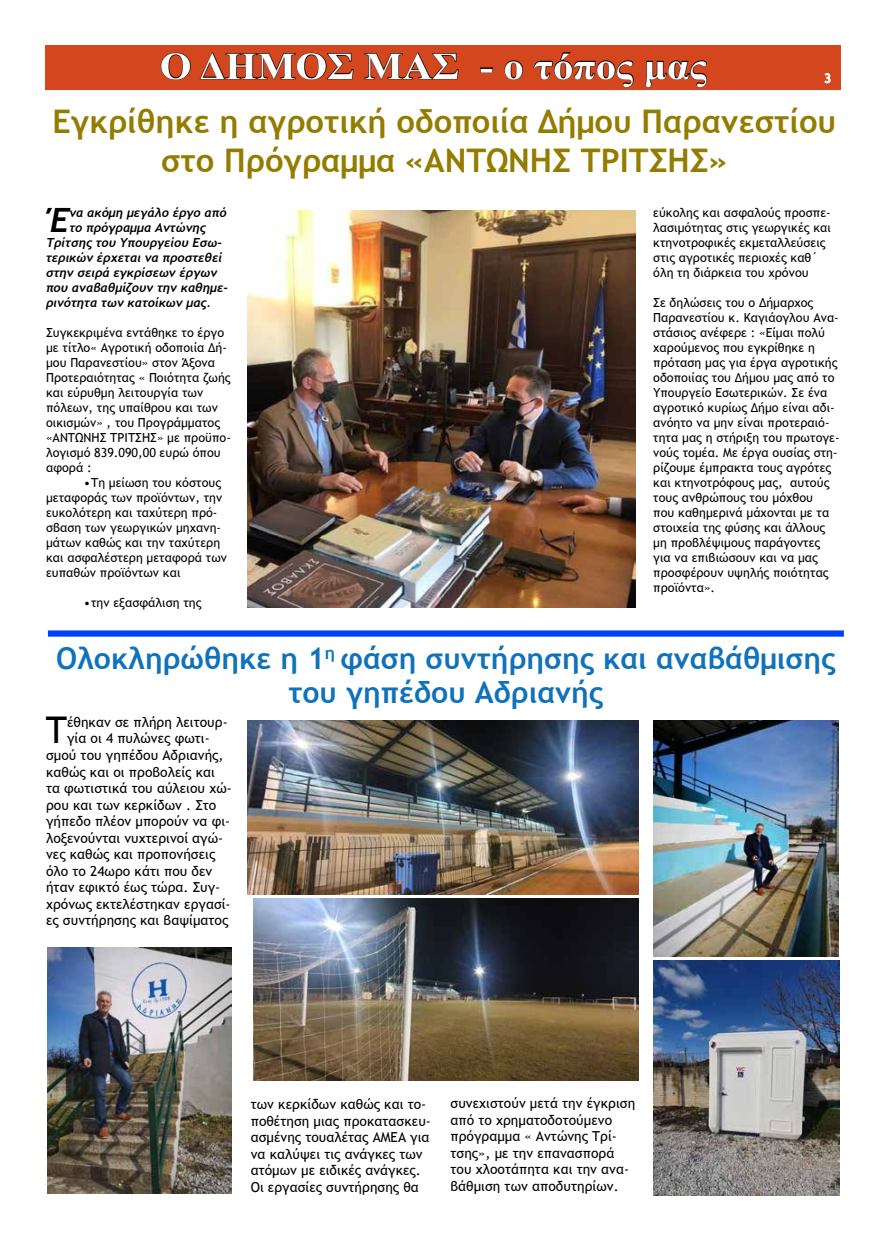
<style>
.page{position:relative;width:886px;height:1241px;background:#fff}
.page>*{position:absolute;margin:0;border:0;box-sizing:border-box;transform-origin:0 0}
.t1{font:700 37.5px "Times New Roman";color:#fff;scale:1.09 1}
.t2{font:36.75px "Trebuchet MS";color:#000}
.t3{font:italic 700 33.5px "Trebuchet";color:#000}
.t4{font:700 32.5px/39px "Trebuchet MS";color:#947c00;text-align:center}
.t5{font:700 30px/33.8px "Trebuchet MS";color:#1072ba;text-align:center}
.t6{font:13.75px/16.5px "Trebuchet MS";color:#000}
.t7{font:12.5px/15px "Trebuchet MS";color:#000}
.t8{font:italic 700 12.5px "Trebuchet";color:#000}
.t9{font:12.5px "Trebuchet MS";color:#fff}
</style>
<div class="page">
<div style="left:45px;top:45px;width:796px;height:45px;background:#d4471e"></div>
<svg style="left:824px;top:73px;width:7px;height:10px"></svg>
<svg style="left:160px;top:53px;width:31px;height:27px"></svg>
<svg style="left:199px;top:52px;width:155px;height:28px"></svg>
<svg style="left:364px;top:52px;width:95px;height:28px"></svg>
<div style="left:480px;top:67px;width:13px;height:5px;border:1px solid #000"></div>
<svg style="left:504px;top:60px;width:20px;height:20px"></svg>
<svg style="left:533px;top:52px;width:101px;height:36px"></svg>
<svg style="left:645px;top:60px;width:63px;height:28px"></svg>
<div style="left:48px;top:630px;width:796px;height:6px;background:#0043f7"></div>
<img style="left:248px;top:210px;width:387px;height:397px">
<img style="left:48px;top:947px;width:184px;height:245px">
<img style="left:248px;top:720px;width:390px;height:174px">
<img style="left:253px;top:898px;width:385px;height:182px">
<img style="left:653px;top:960px;width:186px;height:235px">
<img style="left:653px;top:720px;width:185px;height:236px">
<h1 class="t1" style="left:160px;top:40px;width:503px">Ο ΔΗΜΟΣ ΜΑΣ - ο τόπος μας</h1>
<p class="t9" style="left:824px;top:71px;width:8px">3</p>
<h3 class="t4" style="left:52px;top:102px;width:785px">Εγκρίθηκε η αγροτική οδοποιία Δήμου Παρανεστίου στο Πρόγραμμα «ΑΝΤΩΝΗΣ ΤΡΙΤΣΗΣ»</h3>
<p class="t7" style="left:653px;top:205px;width:179px">εύκολης και ασφαλούς προσπε&shy;λασιμότητας στις γεωργικές και κτηνοτροφικές εκμεταλλεύσεις στις αγροτικές περιοχές καθ΄ όλη τη διάρκεια του χρόνου</p>
<p class="t7" style="left:653px;top:295px;width:188px">Σε δηλώσεις του ο Δήμαρχος<br>Παρανεστίου κ. Καγιάογλου Ανα&shy;στάσιος ανέφερε : «Είμαι πολύ χαρούμενος που εγκρίθηκε η πρόταση μας για έργα αγροτικής οδοποιίας του Δήμου μας από το<br>Υπουργείο Εσωτερικών. Σε ένα αγροτικό κυρίως Δήμο είναι αδι&shy;ανόητο να μην είναι προτεραιό&shy;τητα μας η στήριξη του πρωτογε&shy;νούς τομέα. Με έργα ουσίας στη&shy;ρίζουμε έμπρακτα τους αγρότες και κτηνοτρόφους μας, αυτούς τους ανθρώπους του μόχθου<br>που καθημερινά μάχονται με τα στοιχεία της φύσης και άλλους μη προβλέψιμους παράγοντες για να επιβιώσουν και να μας προσφέρουν υψηλής ποιότητας προϊόντα».</p>
<h3 class="t3" style="left:48px;top:199px;width:23px">Έ</h3>
<p class="t8" style="left:69px;top:204px;width:159px">να ακόμη μεγάλο έργο από</p>
<p class="t8" style="left:69px;top:219px;width:138px">το πρόγραμμα Αντώνης</p>
<p class="t8" style="left:46px;top:234px;width:177px">Τρίτσης του Υπουργείου Εσω-</p>
<p class="t8" style="left:46px;top:249px;width:177px">τερικών έρχεται να προστεθεί</p>
<p class="t8" style="left:46px;top:264px;width:173px">στην σειρά εγκρίσεων έργων</p>
<p class="t8" style="left:46px;top:279px;width:183px">που αναβαθμίζουν την καθημε-</p>
<p class="t8" style="left:46px;top:294px;width:167px">ρινότητα των κατοίκων μας.</p>
<p class="t7" style="left:46px;top:325px;width:186px">Συγκεκριμένα εντάθηκε το έργο με τίτλο« Αγροτική οδοποιία Δή&shy;μου Παρανεστίου» στον Άξονα<br>Προτεραιότητας « Ποιότητα ζωής και εύρυθμη λειτουργία των πόλεων, της υπαίθρου και των οικισμών» , του Προγράμματος «ΑΝΤΩΝΗΣ ΤΡΙΤΣΗΣ» με προϋπο&shy;λογισμό 839.090,00 ευρώ όπου αφορά :</p>
<p class="t7" style="left:46px;top:475px;width:183px;text-indent:38px">•Τη μείωση του κόστους μεταφοράς των προϊόντων, την ευκολότερη και ταχύτερη πρό&shy;σβαση των γεωργικών μηχανη&shy;μάτων καθώς και την ταχύτερη και ασφαλέστερη μεταφορά των ευπαθών προϊόντων και</p>
<p class="t7" style="left:84px;top:595px;width:119px">•την εξασφάλιση της</p>
<h3 class="t5" style="left:56px;top:641px;width:781px">Ολοκληρώθηκε η 1<sup>η</sup> φάση συντήρησης και αναβάθμισης του γηπέδου Αδριανής</h3>
<h2 class="t2" style="left:46px;top:708px;width:23px">Τ</h2>
<p class="t6" style="left:67px;top:714px;width:162px">έθηκαν σε πλήρη λειτουρ-</p>
<p class="t6" style="left:67px;top:730px;width:144px">γία οι 4 πυλώνες φωτι-</p>
<p class="t6" style="left:46px;top:747px;width:179px">σμού του γηπέδου Αδριανής,</p>
<p class="t6" style="left:46px;top:763px;width:170px">καθώς και οι προβολείς και</p>
<p class="t6" style="left:46px;top:780px;width:187px">τα φωτιστικά του αύλειου χώ-</p>
<p class="t6" style="left:46px;top:796px;width:172px">ρου και των κερκίδων . Στο</p>
<p class="t6" style="left:46px;top:813px;width:186px">γήπεδο πλέον μπορούν να φι-</p>
<p class="t6" style="left:46px;top:829px;width:179px">λοξενούνται νυχτερινοί αγώ-</p>
<p class="t6" style="left:46px;top:846px;width:171px">νες καθώς και προπονήσεις</p>
<p class="t6" style="left:46px;top:862px;width:168px">όλο το 24ωρο κάτι που δεν</p>
<p class="t6" style="left:46px;top:879px;width:176px">ήταν εφικτό έως τώρα. Συγ-</p>
<p class="t6" style="left:46px;top:895px;width:186px">χρόνως εκτελέστηκαν εργασί-</p>
<p class="t6" style="left:46px;top:912px;width:184px">ες συντήρησης και βαψίματος</p>
<p class="t6" style="left:251px;top:1096px;width:182px">των κερκίδων καθώς και το&shy;ποθέτηση μιας προκατασκευ&shy;ασμένης τουαλέτας ΑΜΕΑ για να καλύψει τις ανάγκες των ατόμων με ειδικές ανάγκες.<br>Οι εργασίες συντήρησης θα</p>
<p class="t6" style="left:450px;top:1095px;width:186px">συνεχιστούν μετά την έγκριση από το χρηματοδοτούμενο πρόγραμμα « Αντώνης Τρί&shy;τσης», με την επανασπορά του χλοοτάπητα και την ανα&shy;βάθμιση των αποδυτηρίων.</p>
</div>
